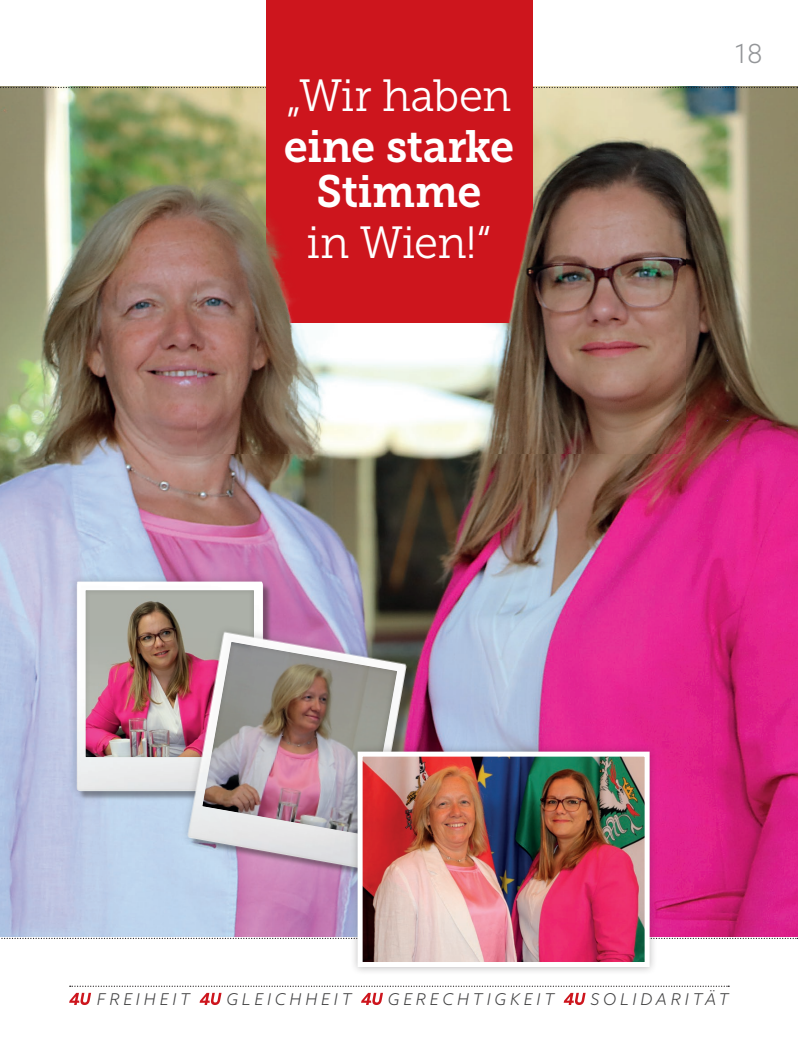
<style>
.page{position:relative;width:798px;height:1053px;background:#fff}
.page>*{position:absolute;margin:0;border:0;box-sizing:border-box;transform-origin:0 0}
.t1{font:45px "Museo Slab 300";letter-spacing:-.015em;color:#fff;scale:.96 1}
.t2{font:45px/45px "Museo Slab 700";letter-spacing:-.015em;color:#fff;text-align:center;scale:.96 1}
.t3{font:300 26.25px "Azo Sans";color:#939598}
.t4{font:italic 300 16.25px "Azo Sans";letter-spacing:.23em;color:#3e3e3f}
</style>
<div class="page">
<img style="left:0;top:86px;width:797px;height:850px">
<svg style="left:69px;top:992px;width:22px;height:12px"></svg>
<svg style="left:199px;top:992px;width:22px;height:12px"></svg>
<svg style="left:361px;top:992px;width:22px;height:12px"></svg>
<svg style="left:563px;top:992px;width:22px;height:12px"></svg>
<svg style="left:70px;top:985px;width:659px;height:1px"></svg>
<svg style="left:0;top:87px;width:797px;height:1px"></svg>
<svg style="left:1px;top:937px;width:797px;height:1px"></svg>
<div style="left:265px;top:0;width:267px;height:322px;background:#cd151d"></div>
<img style="left:71px;top:573px;width:208px;height:225px">
<div style="left:85px;top:588px;width:170px;height:169px;background:#231f20;opacity:.2"></div>
<img style="left:181px;top:623px;width:244px;height:258px">
<img style="left:202px;top:640px;width:197px;height:196px">
<div style="left:349px;top:743px;width:308px;height:231px;background:#231f20;opacity:.3"></div>
<img style="left:363px;top:757px;width:280px;height:203px">
<div style="left:357px;top:751px;width:292px;height:215px;border:5px solid #fff"></div>
<img style="left:197px;top:156px;width:488px;height:298px">
<h1 class="t1" style="left:286px;top:70px;width:235px">„Wir haben</h1>
<h1 class="t2" style="left:284px;top:124px;width:241px">eine starke<br>Stimme</h1>
<h1 class="t1" style="left:306px;top:218px;width:194px">in Wien!“</h1>
<h2 class="t3" style="left:733px;top:37px;width:30px">18</h2>
<p class="t4" style="left:97px;top:988px;width:95px">FREIHEIT</p>
<p class="t4" style="left:226px;top:988px;width:127px">GLEICHHEIT</p>
<p class="t4" style="left:388px;top:988px;width:168px">GERECHTIGKEIT</p>
<p class="t4" style="left:590px;top:988px;width:140px">SOLIDARITÄT</p>
</div>
